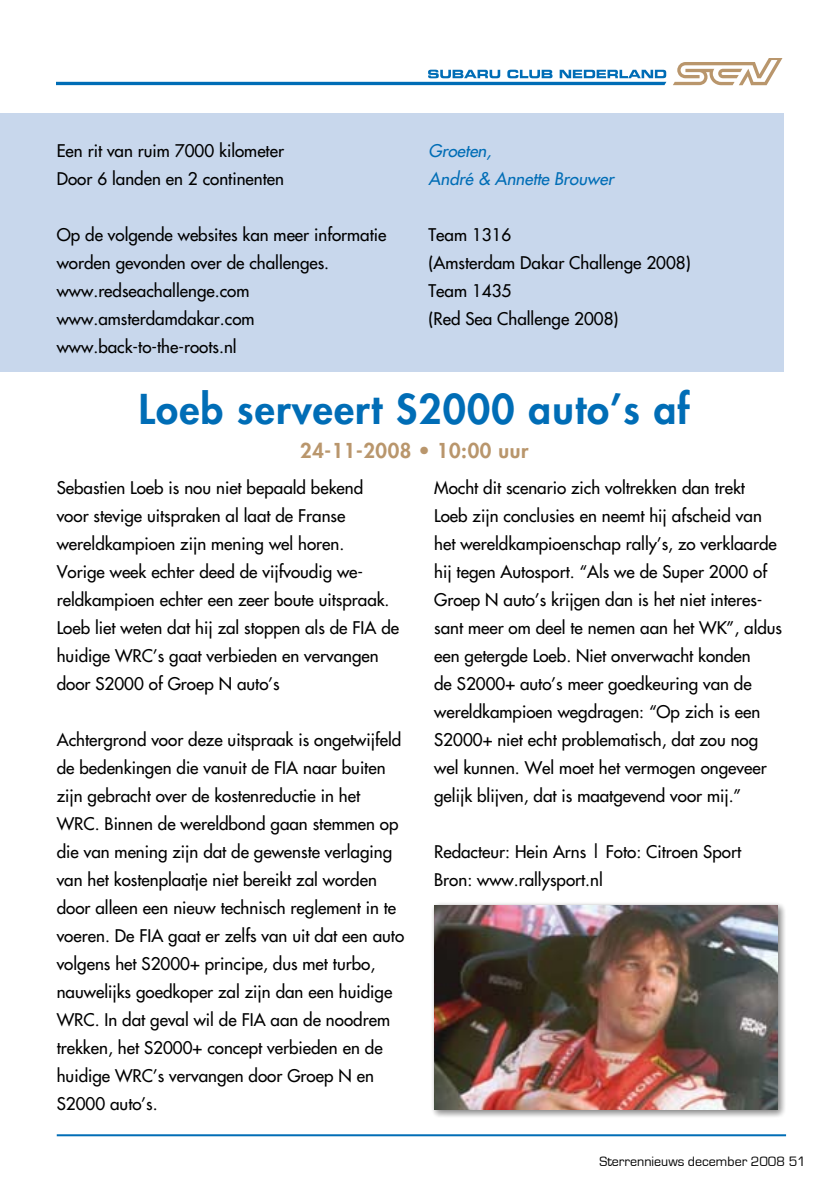
<style>
.page{position:relative;width:840px;height:1191px;background:#fff}
.page>*{position:absolute;margin:0;border:0;box-sizing:border-box;transform-origin:0 0}
.t1{font:800 40px "Futura";letter-spacing:.03em;color:#006db6}
.t2{font:800 20px "Futura";letter-spacing:.03em;color:#b9966c}
.t3{font:17px/28px "Futura";color:#000}
.t4{font:italic 17px/28px "Futura";color:#006db6}
.t5{font:14px "Eurostile";color:#000}
</style>
<div class="page">
<div style="left:0;top:113px;width:782px;height:258px;background:#c8d7ec"></div>
<svg style="left:673px;top:59px;width:109px;height:26px"></svg>
<svg style="left:57px;top:70px;width:609px;height:15px"></svg>
<hr style="left:57px;top:1134px;width:728px;height:2px;background:#006db6">
<div style="left:429px;top:900px;width:358px;height:219px;background:#000;opacity:.5"></div>
<img style="left:434px;top:905px;width:343px;height:204px">
<p class="t3" style="left:57px;top:137px;width:229px">Een rit van ruim 7000 kilometer<br>Door 6 landen en 2 continenten</p>
<p class="t3" style="left:57px;top:221px;width:331px">Op de volgende websites kan meer informatie worden gevonden over de challenges. www.redseachallenge.com www.amsterdamdakar.com www.back-to-the-roots.nl</p>
<p class="t4" style="left:428px;top:137px;width:186px">Groeten,<br>André &amp; Annette Brouwer</p>
<p class="t3" style="left:428px;top:221px;width:263px">Team 1316<br>(Amsterdam Dakar Challenge 2008)<br>Team 1435<br>(Red Sea Challenge 2008)</p>
<h1 class="t1" style="left:139px;top:382px;width:552px">Loeb serveert S2000 auto’s af</h1>
<p class="t2" style="left:300px;top:437px;width:229px">24-11-2008 • 10:00 uur</p>
<p class="t3" style="left:57px;top:473px;width:344px">Sebastien Loeb is nou niet bepaald bekend voor stevige uitspraken al laat de Franse wereldkampioen zijn mening wel horen.<br>Vorige week echter deed de vijfvoudig we&shy;reldkampioen echter een zeer boute uitspraak.<br>Loeb liet weten dat hij zal stoppen als de FIA de huidige WRC’s gaat verbieden en vervangen door S2000 of Groep N auto’s</p>
<p class="t3" style="left:57px;top:725px;width:349px">Achtergrond voor deze uitspraak is ongetwijfeld de bedenkingen die vanuit de FIA naar buiten zijn gebracht over de kostenreductie in het WRC. Binnen de wereldbond gaan stemmen op die van mening zijn dat de gewenste verlaging van het kostenplaatje niet bereikt zal worden door alleen een nieuw technisch reglement in te voeren. De FIA gaat er zelfs van uit dat een auto volgens het S2000+ principe, dus met turbo, nauwelijks goedkoper zal zijn dan een huidige WRC. In dat geval wil de FIA aan de noodrem trekken, het S2000+ concept verbieden en de huidige WRC’s vervangen door Groep N en S2000 auto’s.</p>
<p class="t3" style="left:434px;top:473px;width:349px">Mocht dit scenario zich voltrekken dan trekt Loeb zijn conclusies en neemt hij afscheid van het wereldkampioenschap rally’s, zo verklaarde hij tegen Autosport. “Als we de Super 2000 of Groep N auto’s krijgen dan is het niet interes&shy;sant meer om deel te nemen aan het WK”, aldus een getergde Loeb. Niet onverwacht konden<br>de S2000+ auto’s meer goedkeuring van de wereldkampioen wegdragen: “Op zich is een S2000+ niet echt problematisch, dat zou nog wel kunnen. Wel moet het vermogen ongeveer gelijk blijven, dat is maatgevend voor mij.”</p>
<p class="t3" style="left:434px;top:837px;width:308px">Redacteur: Hein Arns | Foto: Citroen Sport<br>Bron: www.rallysport.nl</p>
<p class="t5" style="left:599px;top:1155px;width:208px">Sterrennieuws december 2008 51</p>
</div>
